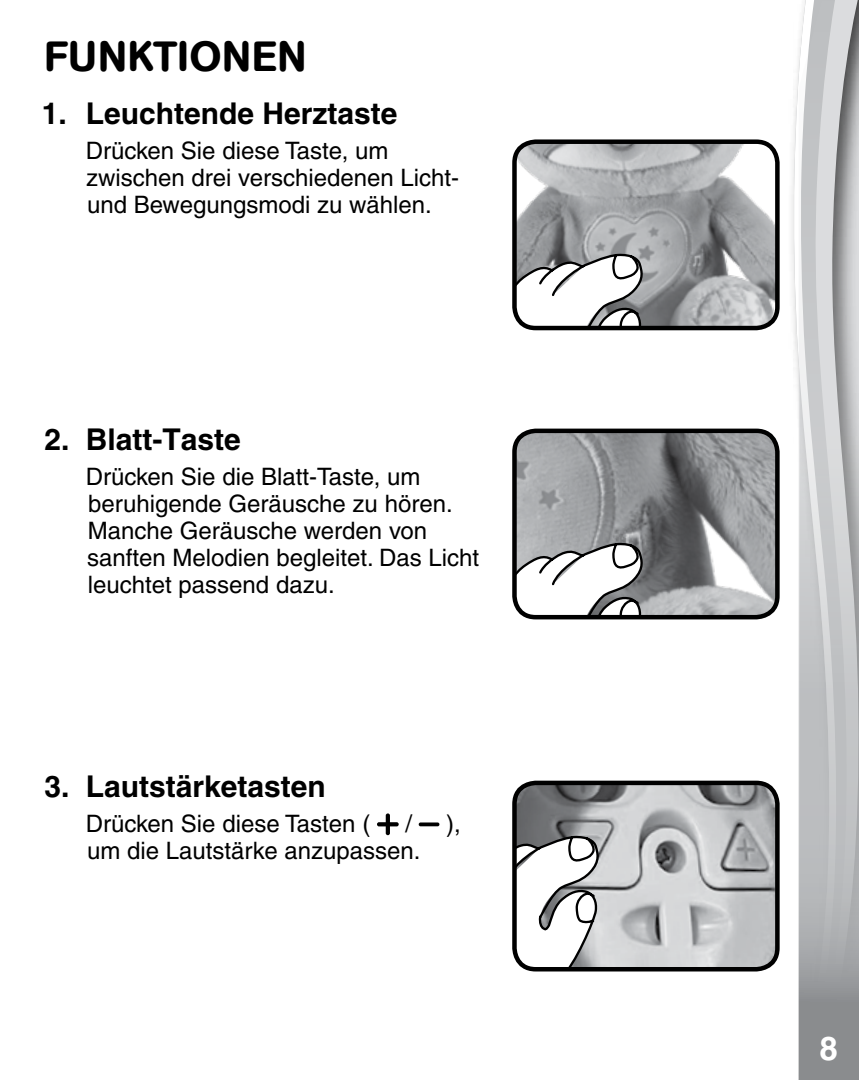
<style>
.page{position:relative;width:859px;height:1080px;background:#fff}
.page>*{position:absolute;margin:0;border:0;box-sizing:border-box;transform-origin:0 0}
.t1{font:500 42px "AG Book Rounded";letter-spacing:.02em;color:#000}
.t2{font:700 33px "Helvetica";color:#fff}
.t3{font:700 30px "Helvetica";color:#000}
.t4{font:500 24px/27px "Helvetica";color:#000}
</style>
<div class="page">
<svg style="left:377px;top:822px;width:22px;height:4px"></svg>
<hr style="left:386px;top:813px;width:4px;height:22px;background:#000;border-radius:2px">
<svg style="left:419px;top:822px;width:20px;height:4px"></svg>
<img style="left:515px;top:432px;width:260px;height:184px">
<svg style="left:515px;top:541px;width:130px;height:75px"></svg>
<div style="left:512px;top:429px;width:268px;height:190px;border:4px solid #000;border-radius:21px"></div>
<img style="left:517px;top:784px;width:258px;height:184px">
<svg style="left:517px;top:834px;width:84px;height:135px"></svg>
<div style="left:512px;top:781px;width:268px;height:190px;border:4px solid #000;border-radius:21px"></div>
<img style="left:517px;top:144px;width:258px;height:181px">
<svg style="left:517px;top:252px;width:128px;height:75px"></svg>
<div style="left:512px;top:139px;width:268px;height:191px;border:4px solid #000;border-radius:21px"></div>
<svg style="left:793px;top:55px;width:6px;height:1025px"></svg>
<svg style="left:799px;top:0;width:60px;height:1080px;background:#bdbec0"></svg>
<div style="left:774px;top:1038px;width:24px;height:42px;background:#fff"></div>
<h1 class="t1" style="left:45px;top:32px;width:263px">FUNKTIONEN</h1>
<p class="t3" style="left:42px;top:95px;width:357px">1. Leuchtende Herztaste</p>
<p class="t4" style="left:86px;top:137px;width:375px">Drücken Sie diese Taste, um zwischen drei verschiedenen Licht&shy;und Bewegungsmodi zu wählen.</p>
<p class="t3" style="left:45px;top:421px;width:198px">2. Blatt-Taste</p>
<p class="t4" style="left:86px;top:463px;width:395px">Drücken Sie die Blatt-Taste, um beruhigende Geräusche zu hören.<br>Manche Geräusche werden von sanften Melodien begleitet. Das Licht leuchtet passend dazu.</p>
<p class="t3" style="left:45px;top:768px;width:283px">3. Lautstärketasten</p>
<p class="t4" style="left:86px;top:810px;width:286px">Drücken Sie diese Tasten (</p>
<p class="t4" style="left:405px;top:810px;width:8px">/</p>
<p class="t4" style="left:446px;top:810px;width:16px">),</p>
<p class="t4" style="left:87px;top:837px;width:335px">um die Lautstärke anzupassen.</p>
<h2 class="t2" style="left:820px;top:1025px;width:25px">8 <sup>8</sup>8</h2>
</div>
